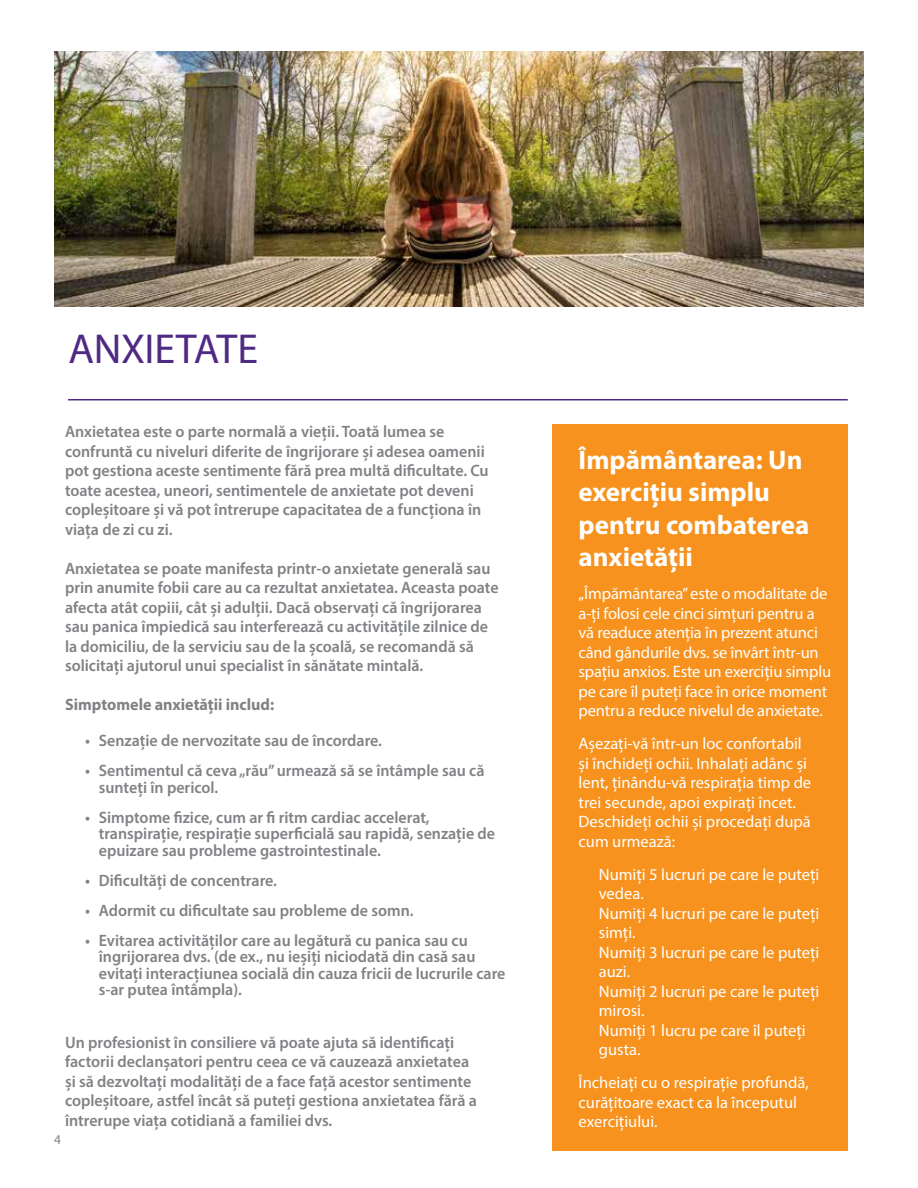
<style>
.page{position:relative;width:918px;height:1188px;background:#fff}
.page>*{position:absolute;margin:0;border:0;box-sizing:border-box;transform-origin:0 0}
.t1{font:42px "Myriad Pro";letter-spacing:-.01em;color:#4f2a84}
.t2{font:700 27px/32.4px "Myriad Pro";color:#fff}
.t3{font:600 16.5px/19.5px "Myriad Pro";color:#808285}
.t4{font:16.5px/19.5px "Myriad Pro";color:#fff}
.t5{font:700 16.5px "Myriad Pro";color:#808285}
.t6{font:13.5px "Myriad Pro";color:#808285}
</style>
<div class="page">
<div style="left:552px;top:425px;width:296px;height:726px;background:#f7921e"></div>
<hr style="left:68px;top:399px;width:780px;height:2px;background:#4f2a84">
<img style="left:54px;top:52px;width:810px;height:254px">
<h1 class="t1" style="left:68px;top:323px;width:191px">ANXIETATE</h1>
<p class="t3" style="left:65px;top:421px;width:425px">Anxietatea este o parte normală a vieții. Toată lumea se confruntă cu niveluri diferite de îngrijorare și adesea oamenii pot gestiona aceste sentimente fără prea multă dificultate. Cu toate acestea, uneori, sentimentele de anxietate pot deveni copleșitoare și vă pot întrerupe capacitatea de a funcționa în viața de zi cu zi.</p>
<p class="t3" style="left:65px;top:558px;width:435px">Anxietatea se poate manifesta printr-o anxietate generală sau prin anumite fobii care au ca rezultat anxietatea. Aceasta poate afecta atât copiii, cât și adulții. Dacă observați că îngrijorarea sau panica împiedică sau interferează cu activitățile zilnice de la domiciliu, de la serviciu sau de la școală, se recomandă să solicitați ajutorul unui specialist în sănătate mintală.</p>
<p class="t5" style="left:65px;top:694px;width:211px">Simptomele anxietății includ:</p>
<p class="t3" style="left:85px;top:730px;width:298px">• Senzație de nervozitate sau de încordare.</p>
<p class="t3" style="left:99px;top:762px;width:387px;line-height:16.5px;text-indent:-13px">• Sentimentul că ceva „rău” urmează să se întâmple sau că sunteți în pericol.</p>
<p class="t3" style="left:99px;top:808px;width:398px;line-height:16.5px;text-indent:-13px">• Simptome fizice, cum ar fi ritm cardiac accelerat, transpirație, respirație superficială sau rapidă, senzație de epuizare sau probleme gastrointestinale.</p>
<p class="t3" style="left:85px;top:870px;width:193px">• Dificultăți de concentrare.</p>
<p class="t3" style="left:85px;top:900px;width:330px">• Adormit cu dificultate sau probleme de somn.</p>
<p class="t3" style="left:99px;top:931px;width:408px;line-height:16.5px;text-indent:-13px">• Evitarea activităților care au legătură cu panica sau cu îngrijorarea dvs. (de ex., nu ieșiți niciodată din casă sau evitați interacțiunea socială din cauza fricii de lucrurile care s-ar putea întâmpla).</p>
<p class="t3" style="left:65px;top:1032px;width:414px">Un profesionist în consiliere vă poate ajuta să identificați factorii declanșatori pentru ceea ce vă cauzează anxietatea și să dezvoltați modalități de a face față acestor sentimente copleșitoare, astfel încât să puteți gestiona anxietatea fără a întrerupe viața cotidiană a familiei dvs.</p>
<p class="t6" style="left:54px;top:1131px;width:8px">4</p>
<h2 class="t2" style="left:579px;top:443px;width:232px">Împământarea: Un exercițiu simplu pentru combaterea anxietății</h2>
<p class="t4" style="left:579px;top:584px;width:254px">„Împământarea” este o modalitate de a-ți folosi cele cinci simțuri pentru a vă readuce atenția în prezent atunci când gândurile dvs. se învârt într-un spațiu anxios. Este un exercițiu simplu pe care îl puteți face în orice moment pentru a reduce nivelul de anxietate.</p>
<p class="t4" style="left:579px;top:734px;width:234px">Așezați-vă într-un loc confortabil și închideți ochii. Inhalați adânc și lent, ținându-vă respirația timp de trei secunde, apoi expirați încet.<br>Deschideți ochii și procedați după cum urmează:</p>
<p class="t4" style="left:599px;top:864px;width:222px">Numiți 5 lucruri pe care le puteți vedea.<br>Numiți 4 lucruri pe care le puteți simți.<br>Numiți 3 lucruri pe care le puteți auzi.<br>Numiți 2 lucruri pe care le puteți mirosi.<br>Numiți 1 lucru pe care îl puteți gusta.</p>
<p class="t4" style="left:579px;top:1073px;width:232px">Încheiați cu o respirație profundă, curățitoare exact ca la începutul exercițiului.</p>
</div>
